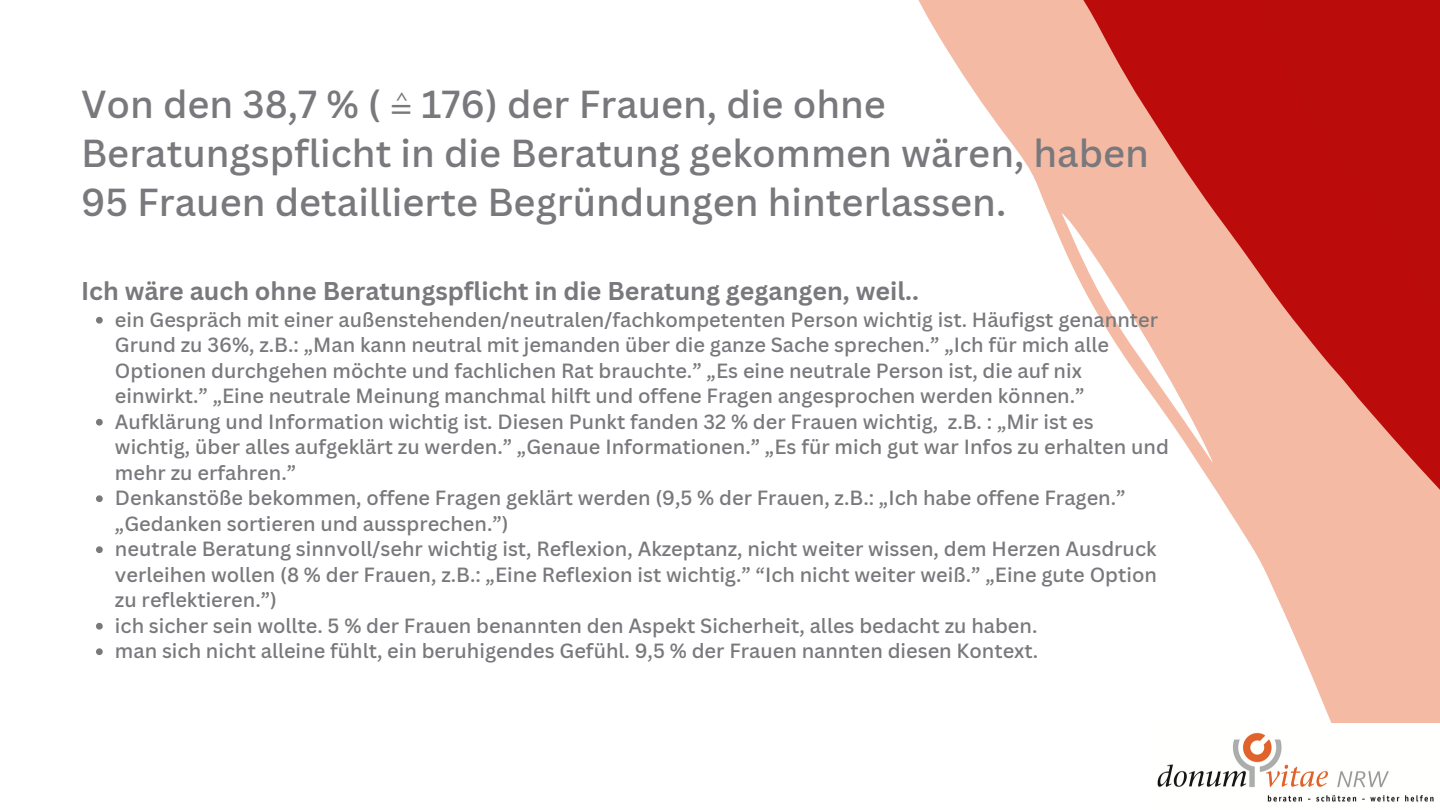
<style>
.page{position:relative;width:1440px;height:810px;background:#fff}
.page>*{position:absolute;margin:0;border:0;box-sizing:border-box;transform-origin:0 0}
.t1{font:500 38px/48.8px "Canva Sans";color:#79797d}
.t2{font:700 25px "Canva Sans";color:#79797d}
.t3{font:500 20px/25.5px "Canva Sans";color:#79797d}
.s1{font-family:"Free Sans";font-weight:400}
</style>
<div class="page">
<svg style="left:947px;top:0;width:493px;height:723px"></svg>
<svg style="left:96px;top:317px;width:7px;height:7px"></svg>
<svg style="left:96px;top:419px;width:7px;height:7px"></svg>
<svg style="left:96px;top:495px;width:7px;height:7px"></svg>
<svg style="left:96px;top:546px;width:7px;height:7px"></svg>
<svg style="left:96px;top:623px;width:7px;height:7px"></svg>
<svg style="left:96px;top:648px;width:7px;height:7px"></svg>
<img style="left:1157px;top:732px;width:277px;height:70px">
<p class="t1" style="left:81px;top:79px;width:1069px">Von den 38,7 % ( <span class="s1">≙</span> 176) der Frauen, die ohne<br>Beratungspflicht in die Beratung gekommen wären, haben<br>95 Frauen detaillierte Begründungen hinterlassen.</p>
<p class="t2" style="left:81px;top:273px;width:839px">Ich wäre auch ohne Beratungspflicht in die Beratung gegangen, weil..</p>
<p class="t3" style="left:115px;top:306px;width:1045px">ein Gespräch mit einer außenstehenden/neutralen/fachkompetenten Person wichtig ist. Häufigst genannter Grund zu 36%, z.B.: „Man kann neutral mit jemanden über die ganze Sache sprechen.” „Ich für mich alle Optionen durchgehen möchte und fachlichen Rat brauchte.” „Es eine neutrale Person ist, die auf nix einwirkt.” „Eine neutrale Meinung manchmal hilft und offene Fragen angesprochen werden können.”</p>
<h1 class="t3" style="left:115px;top:408px;width:1055px">Aufklärung und Information wichtig ist. Diesen Punkt fanden 32 % der Frauen wichtig, z.B. : „Mir ist es wichtig, über alles aufgeklärt zu werden.” „Genaue Informationen.” „Es für mich gut war Infos zu erhalten und</h1>
<h2 class="t3" style="left:115px;top:459px;width:1012px">mehr zu erfahren.”<br>Denkanstöße bekommen, offene Fragen geklärt werden (9,5 % der Frauen, z.B.: „Ich habe offene Fragen.” „Gedanken sortieren und aussprechen.”)</h2>
<p class="t3" style="left:115px;top:536px;width:1043px;text-align:justify">neutrale Beratung sinnvoll/sehr wichtig ist, Reflexion, Akzeptanz, nicht weiter wissen, dem Herzen Ausdruck verleihen wollen (8 % der Frauen, z.B.: „Eine Reflexion ist wichtig.” “Ich nicht weiter weiß.” „Eine gute Option zu reflektieren.”)</p>
<p class="t3" style="left:115px;top:612px;width:924px">ich sicher sein wollte. 5 % der Frauen benannten den Aspekt Sicherheit, alles bedacht zu haben.</p>
<p class="t3" style="left:115px;top:638px;width:925px">man sich nicht alleine fühlt, ein beruhigendes Gefühl. 9,5 % der Frauen nannten diesen Kontext.</p>
</div>
